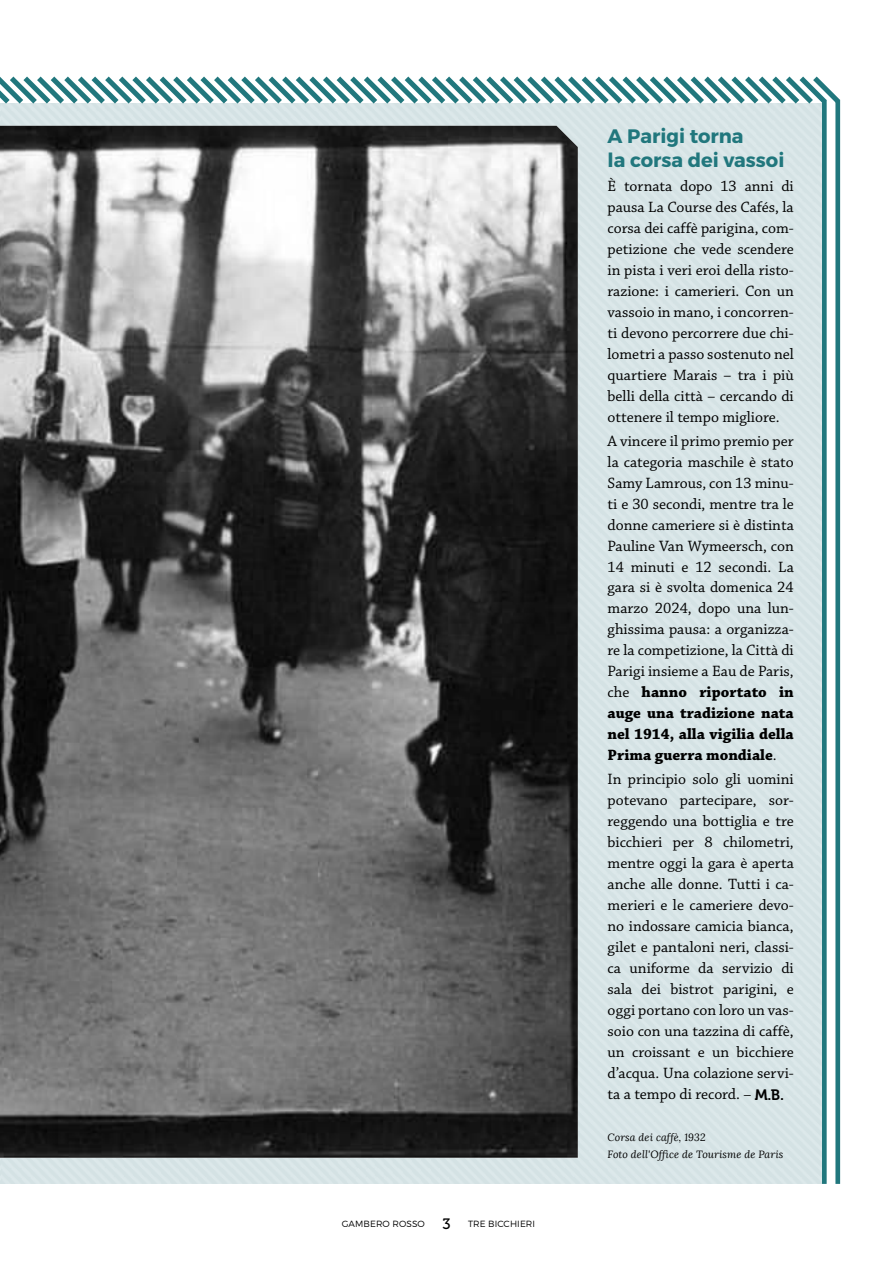
<style>
.page{position:relative;width:893px;height:1263px;background:#fff}
.page>*{position:absolute;margin:0;border:0;box-sizing:border-box;transform-origin:0 0}
.t1{font:700 19.5px/24px "Montserrat";color:#21777d}
.t2{font:15.75px/21px "Chaparral Pro";color:#000;text-align:justify}
.t3{font:italic 10.5px/16.5px "Lora";letter-spacing:.01em;color:#000}
.t4{font:300 9px "Montserrat";letter-spacing:.01em;color:#000}
.s1{font-family:"Museo 500";font-weight:400;font-size:15px}
.s2{font-weight:700}
.s3{font-size:15px}
.s4{font-family:"Museo 700";font-size:15px}
</style>
<div class="page">
<hr style="left:0;top:104px;width:1px;height:1080px;background:#d4e1e3">
<img style="left:0;top:126px;width:578px;height:1032px">
<div style="left:835px;top:100px;width:5px;height:1084px;background:#21777d"></div>
<div style="left:822px;top:100px;width:5px;height:1084px;background:#21777d"></div>
<svg style="left:0;top:76px;width:841px;height:33px"></svg>
<p class="t4" style="left:342px;top:1218px;width:195px">GAMBERO ROSSO <span class="s1">3</span> TRE BICCHIERI</p>
<p class="t1" style="left:608px;top:124px;width:178px">A Parigi torna<br>la corsa dei vassoi</p>
<p class="t2" style="left:608px;top:176px;width:188px">È tornata dopo 13 anni di pausa La Course des Cafés, la corsa dei caffè parigina, com&shy;petizione che vede scendere in pista i veri eroi della risto&shy;razione: i camerieri. Con un vassoio in mano, i concorren&shy;ti devono percorrere due chi&shy;lometri a passo sostenuto nel quartiere Marais – tra i più belli della città – cercando di ottenere il tempo migliore.</p>
<p class="t2" style="left:608px;top:431px;width:188px">A vincere il primo premio per la categoria maschile è stato Samy Lamrous, con 13 minu&shy;ti e 30 secondi, mentre tra le donne cameriere si è distinta Pauline Van Wymeersch, con 14 minuti e 12 secondi. La gara si è svolta domenica 24 marzo 2024, dopo una lun&shy;ghissima pausa: a organizza&shy;re la competizione, la Città di Parigi insieme a Eau de Paris, che <span class="s2">hanno riportato in auge una tradizione nata nel 1914, alla vigilia della Prima guerra mondiale</span>.</p>
<p class="t2" style="left:608px;top:770px;width:188px">In principio solo gli uomini potevano partecipare, sor&shy;reggendo una bottiglia e tre bicchieri per 8 chilometri, mentre oggi la gara è aperta anche alle donne. Tutti i ca&shy;merieri e le cameriere devo&shy;no indossare camicia bianca, gilet e pantaloni neri, classi&shy;ca uniforme da servizio di sala dei bistrot parigini, e oggi portano con loro un vas&shy;soio con una tazzina di caffè, un croissant e un bicchiere d’acqua. Una colazione servi&shy;ta a tempo di record. <span class="s3">‒</span> <span class="s4">M.B.</span></p>
<p class="t3" style="left:608px;top:1129px;width:177px">Corsa dei caffè, 1932<br>Foto dell'Office de Tourisme de Paris</p>
</div>
